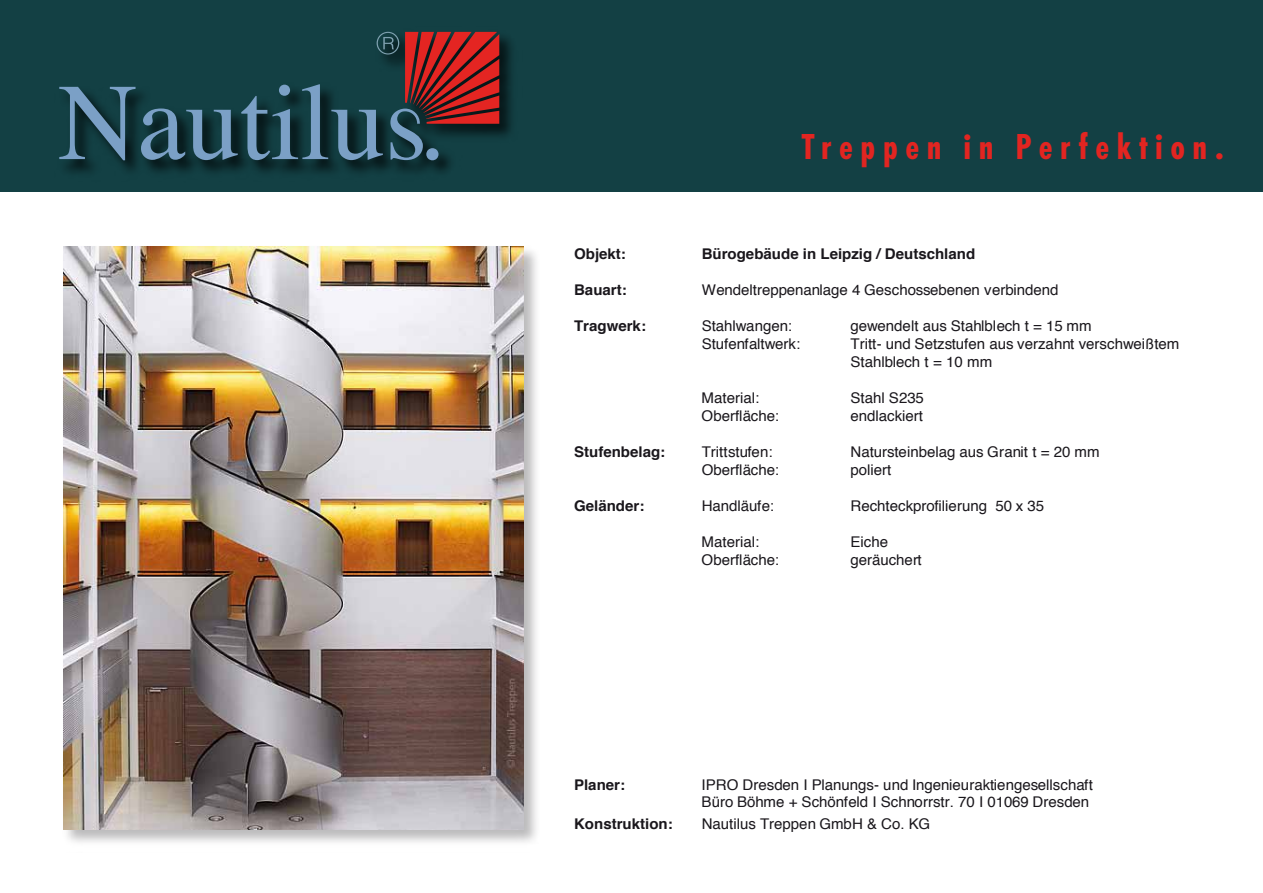
<style>
.page{position:relative;width:1263px;height:893px;background:#fff}
.page>*{position:absolute;margin:0;border:0;box-sizing:border-box;transform-origin:0 0}
.t1{font:700 condensed 37.5px "Futura T";letter-spacing:.2em;color:#e22521}
.t2{font:14.7px/18px "Helvetica";color:#1a171c}
.t3{font:700 14.7px "Helvetica";color:#1a171c}
</style>
<div class="page">
<img style="left:63px;top:246px;width:474px;height:597px">
<img style="left:64px;top:247px;width:459px;height:582px">
<div style="left:0;top:0;width:1263px;height:191px;background:#134044"></div>
<img style="left:66px;top:31px;width:445px;height:142px">
<svg style="left:59px;top:32px;width:440px;height:128px"></svg>
<h1 class="t1" style="left:802px;top:125px;width:424px">Treppen in Perfektion.</h1>
<p class="t3" style="left:574px;top:242px;width:53px">Objekt:</p>
<p class="t3" style="left:702px;top:242px;width:275px">Bürogebäude in Leipzig / Deutschland</p>
<p class="t3" style="left:574px;top:278px;width:54px">Bauart:</p>
<p class="t2" style="left:702px;top:282px;width:358px">Wendeltreppenanlage 4 Geschossebenen verbindend</p>
<p class="t3" style="left:574px;top:314px;width:73px">Tragwerk:</p>
<p class="t2" style="left:702px;top:318px;width:92px">Stahlwangen:</p>
<p class="t2" style="left:850px;top:318px;width:243px">gewendelt aus Stahlblech t = 15 mm</p>
<p class="t2" style="left:702px;top:336px;width:100px">Stufenfaltwerk:</p>
<p class="t2" style="left:850px;top:336px;width:330px">Tritt- und Setzstufen aus verzahnt verschweißtem<br>Stahlblech t = 10 mm</p>
<p class="t2" style="left:702px;top:390px;width:59px">Material:</p>
<p class="t2" style="left:850px;top:390px;width:75px">Stahl S235</p>
<p class="t2" style="left:702px;top:408px;width:79px">Oberfläche:</p>
<p class="t2" style="left:850px;top:408px;width:74px">endlackiert</p>
<p class="t3" style="left:574px;top:440px;width:93px">Stufenbelag:</p>
<p class="t2" style="left:702px;top:444px;width:72px">Trittstufen:</p>
<p class="t2" style="left:850px;top:444px;width:251px">Natursteinbelag aus Granit t = 20 mm</p>
<p class="t2" style="left:702px;top:462px;width:79px">Oberfläche:</p>
<p class="t2" style="left:850px;top:462px;width:42px">poliert</p>
<p class="t3" style="left:574px;top:494px;width:72px">Geländer:</p>
<p class="t2" style="left:702px;top:498px;width:74px">Handläufe:</p>
<p class="t2" style="left:850px;top:498px;width:195px">Rechteckprofilierung 50 x 35</p>
<p class="t2" style="left:702px;top:534px;width:59px">Material:</p>
<p class="t2" style="left:850px;top:534px;width:39px">Eiche</p>
<p class="t2" style="left:702px;top:552px;width:79px">Oberfläche:</p>
<p class="t2" style="left:850px;top:552px;width:73px">geräuchert</p>
<p class="t3" style="left:574px;top:772px;width:53px">Planer:</p>
<p class="t2" style="left:702px;top:776px;width:393px">IPRO Dresden I Planungs- und Ingenieuraktiengesellschaft<br>Büro Böhme + Schönfeld I Schnorrstr. 70 I 01069 Dresden</p>
<p class="t3" style="left:574px;top:812px;width:100px">Konstruktion:</p>
<p class="t2" style="left:702px;top:815px;width:230px">Nautilus Treppen GmbH &amp; Co. KG</p>
</div>
